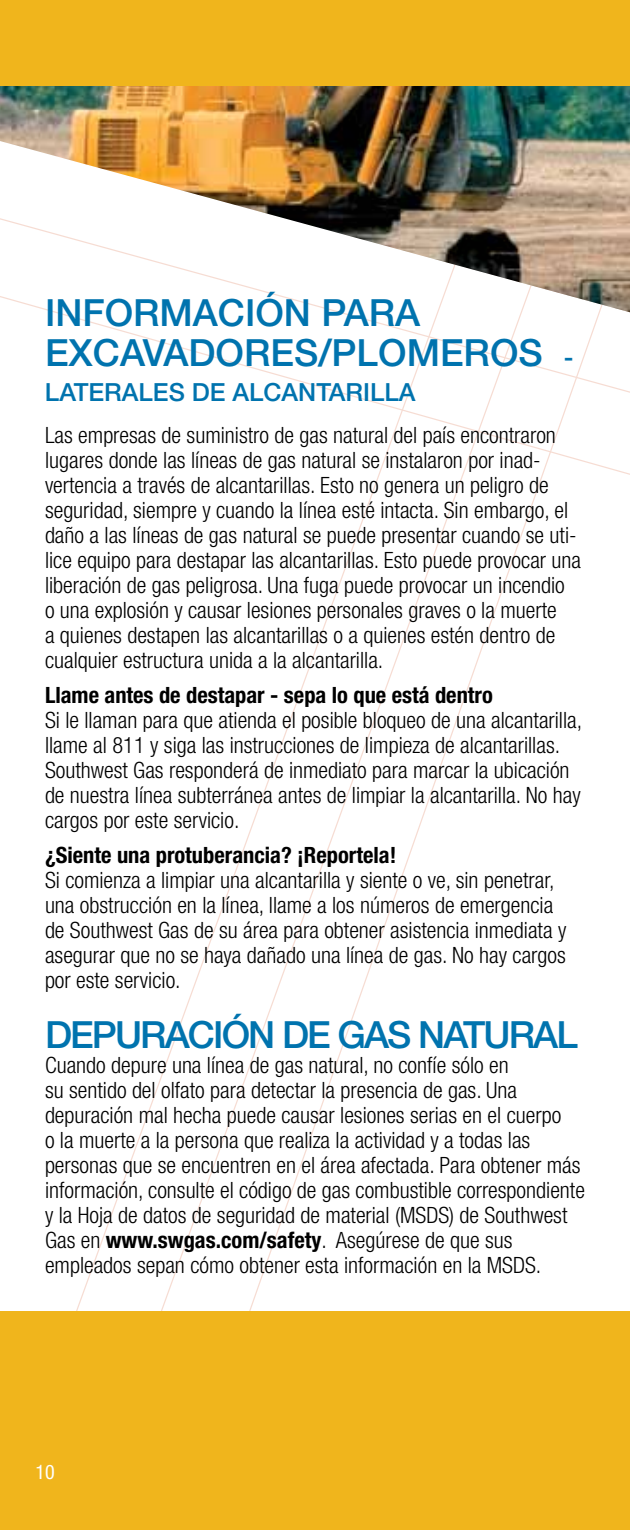
<style>
.page{position:relative;width:630px;height:1530px;background:#fff}
.page>*{position:absolute;margin:0;border:0;box-sizing:border-box;transform-origin:0 0}
.t1{font:500 37.5px/40px "Helvetica Neue LT Std";color:#0073ae}
.t2{font:500 37.5px "Helvetica Neue LT Std";letter-spacing:-.05em;color:#0073ae}
.t3{font:500 25px "Helvetica Neue LT Std";color:#0073ae}
.t4{font:300 condensed 22.5px/25px "Helvetica Neue LT Std";color:#000}
.t5{font:700 condensed 22.5px "Helvetica Neue LT Std";color:#000}
.t6{font:condensed 20px "Helvetica Neue LT Std";color:#fff}
.s1{font-size:25px}
.s2{font-weight:700}
</style>
<div class="page">
<svg style="left:164px;top:660px;width:466px;height:652px"></svg>
<svg style="left:53px;top:312px;width:577px;height:180px"></svg>
<img style="left:0;top:85px;width:630px;height:227px">
<div style="left:0;top:1312px;width:630px;height:218px;background:#f0b51c"></div>
<div style="left:0;top:0;width:630px;height:85px;background:#f0b51c"></div>
<h1 class="t1" style="left:45px;top:292px;width:530px">INFORMACIÓN PARA<br>EXCAVADORES/PLOMEROS <span class="s1">-</span></h1>
<p class="t3" style="left:45px;top:377px;width:372px">LATERALES DE ALCANTARILLA</p>
<p class="t4" style="left:45px;top:422px;width:538px">Las empresas de suministro de gas natural del país encontraron lugares donde las líneas de gas natural se instalaron por inad&shy;vertencia a través de alcantarillas. Esto no genera un peligro de seguridad, siempre y cuando la línea esté intacta. Sin embargo, el daño a las líneas de gas natural se puede presentar cuando se uti&shy;lice equipo para destapar las alcantarillas. Esto puede provocar una liberación de gas peligrosa. Una fuga puede provocar un incendio<br>o una explosión y causar lesiones personales graves o la muerte<br>a quienes destapen las alcantarillas o a quienes estén dentro de cualquier estructura unida a la alcantarilla.</p>
<p class="t5" style="left:45px;top:681px;width:449px">Llame antes de destapar - sepa lo que está dentro</p>
<p class="t4" style="left:45px;top:707px;width:539px">Si le llaman para que atienda el posible bloqueo de una alcantarilla, llame al 811 y siga las instrucciones de limpieza de alcantarillas.<br>Southwest Gas responderá de inmediato para marcar la ubicación de nuestra línea subterránea antes de limpiar la alcantarilla. No hay cargos por este servicio.</p>
<p class="t5" style="left:45px;top:841px;width:353px">¿Siente una protuberancia? ¡Reportela!</p>
<p class="t4" style="left:45px;top:867px;width:523px">Si comienza a limpiar una alcantarilla y siente o ve, sin penetrar, una obstrucción en la línea, llame a los números de emergencia de Southwest Gas de su área para obtener asistencia inmediata y asegurar que no se haya dañado una línea de gas. No hay cargos por este servicio.</p>
<h1 class="t2" style="left:45px;top:1012px;width:534px">DEPURACIÓN DE GAS NATURAL</h1>
<p class="t4" style="left:45px;top:1052px;width:541px">Cuando depure una línea de gas natural, no confíe sólo en<br>su sentido del olfato para detectar la presencia de gas. Una depuración mal hecha puede causar lesiones serias en el cuerpo<br>o la muerte a la persona que realiza la actividad y a todas las personas que se encuentren en el área afectada. Para obtener más información, consulte el código de gas combustible correspondiente y la Hoja de datos de seguridad de material (MSDS) de Southwest Gas en <span class="s2">www.swgas.com/safety</span>. Asegúrese de que sus empleados sepan cómo obtener esta información en la MSDS.</p>
<p class="t6" style="left:35px;top:1461px;width:21px">10</p>
</div>
